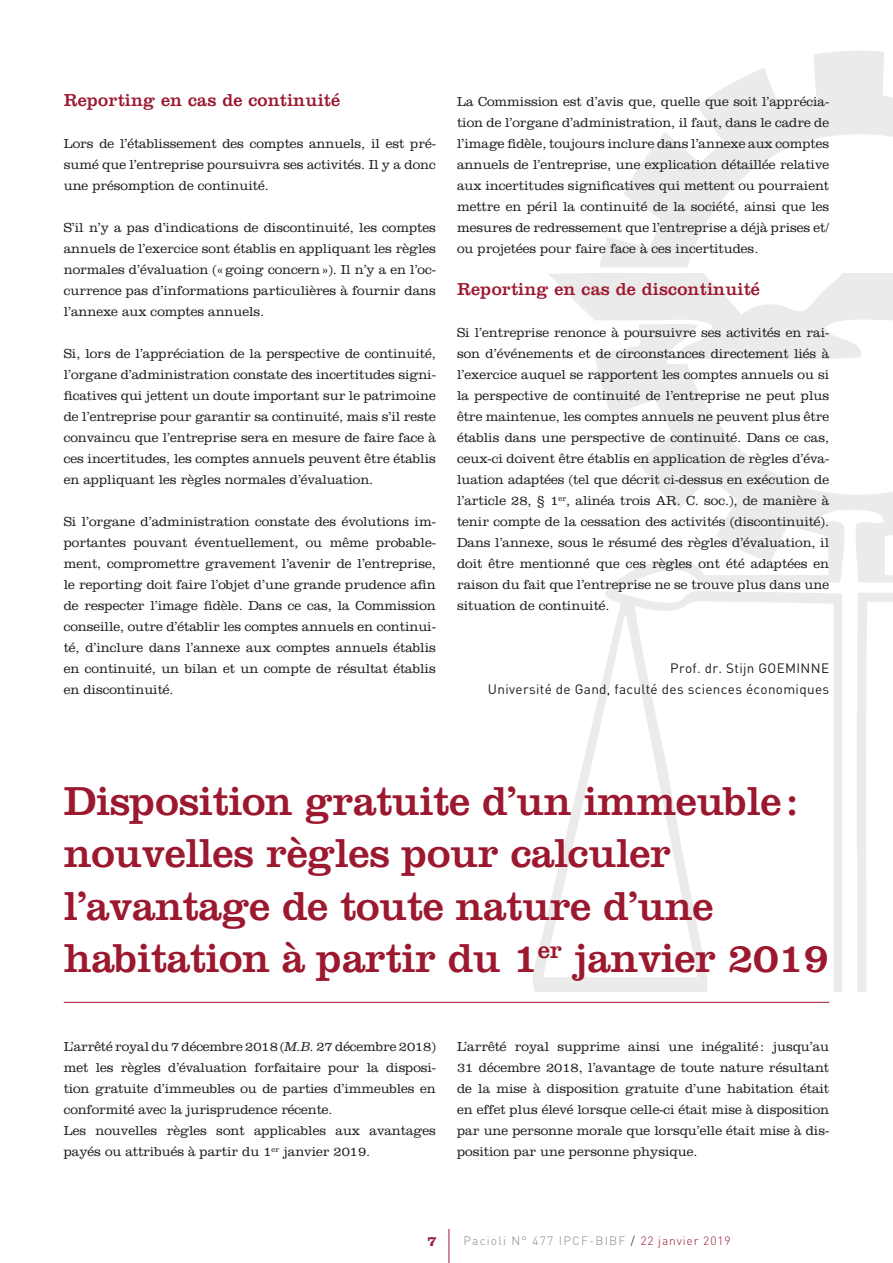
<style>
.page{position:relative;width:893px;height:1263px;background:#fff}
.page>*{position:absolute;margin:0;border:0;box-sizing:border-box;transform-origin:0 0}
.t1{font:42px/52.5px "Clarendon LT Std";letter-spacing:-.01em;color:#9c182f}
.t2{font:18px "Clarendon LT Std";letter-spacing:.01em;color:#9c182f}
.t3{font:700 14.85px "Clarendon LT Std";color:#9c182f}
.t4{font:300 13.5px/21px "Clarendon LT Std";letter-spacing:-.005em;color:#1d1d1b;text-align:justify}
.t5{font:13.5px/21px "DIN";letter-spacing:.025em;color:#1d1d1b;text-align:right}
.t6{font:300 12px "DIN";letter-spacing:.1em;color:#878787}
.s1{font-family:"Clarendon Std";font-style:italic}
.s2{color:#1d1d1b}
.s3{color:#9c182f}
</style>
<div class="page">
<svg style="left:533px;top:51px;width:360px;height:941px"></svg>
<hr style="left:449px;top:1229px;width:1px;height:34px;background:#9c182f">
<hr style="left:64px;top:1002px;width:765px;height:1px;background:#9c182f">
<h2 class="t2" style="left:64px;top:89px;width:278px">Reporting en cas de continuité</h2>
<p class="t4" style="left:64px;top:133px;width:374px">Lors de l’établissement des comptes annuels, il est pré&shy;sumé que l’entreprise poursuivra ses activités. Il y a donc une présomption de continuité.</p>
<p class="t4" style="left:64px;top:217px;width:374px">S’il n’y a pas d’indications de discontinuité, les comptes annuels de l’exercice sont établis en appliquant les règles normales d’évaluation («going concern»). Il n’y a en l’oc&shy;currence pas d’informations particulières à fournir dans l’annexe aux comptes annuels.</p>
<p class="t4" style="left:64px;top:343px;width:374px">Si, lors de l’appréciation de la perspective de continuité, l’organe d’administration constate des incertitudes signi&shy;ficatives qui jettent un doute important sur le patrimoine de l’entreprise pour garantir sa continuité, mais s’il reste convaincu que l’entreprise sera en mesure de faire face à ces incertitudes, les comptes annuels peuvent être établis en appliquant les règles normales d’évaluation.</p>
<p class="t4" style="left:64px;top:511px;width:374px">Si l’organe d’administration constate des évolutions im&shy;portantes pouvant éventuellement, ou même probable&shy;ment, compromettre gravement l’avenir de l’entreprise, le reporting doit faire l’objet d’une grande prudence afin de respecter l’image fidèle. Dans ce cas, la Commission conseille, outre d’établir les comptes annuels en continui&shy;té, d’inclure dans l’annexe aux comptes annuels établis en continuité, un bilan et un compte de résultat établis en discontinuité.</p>
<p class="t4" style="left:457px;top:91px;width:374px">La Commission est d’avis que, quelle que soit l’apprécia&shy;tion de l’organe d’administration, il faut, dans le cadre de l’image fidèle, toujours inclure dans l’annexe aux comptes annuels de l’entreprise, une explication détaillée relative aux incertitudes significatives qui mettent ou pourraient mettre en péril la continuité de la société, ainsi que les mesures de redressement que l’entreprise a déjà prises et/ ou projetées pour faire face à ces incertitudes.</p>
<h2 class="t2" style="left:457px;top:278px;width:304px">Reporting en cas de discontinuité</h2>
<p class="t4" style="left:457px;top:322px;width:374px">Si l’entreprise renonce à poursuivre ses activités en rai&shy;son d’événements et de circonstances directement liés à l’exercice auquel se rapportent les comptes annuels ou si la perspective de continuité de l’entreprise ne peut plus être maintenue, les comptes annuels ne peuvent plus être établis dans une perspective de continuité. Dans ce cas, ceux-ci doivent être établis en application de règles d’éva&shy;luation adaptées (tel que décrit ci-dessus en exécution de l’article 28, § 1<sup>er</sup>, alinéa trois AR. C. soc.), de manière à tenir compte de la cessation des activités (discontinuité).<br>Dans l’annexe, sous le résumé des règles d’évaluation, il doit être mentionné que ces règles ont été adaptées en raison du fait que l’entreprise ne se trouve plus dans une situation de continuité.</p>
<p class="t5" style="left:488px;top:657px;width:343px">Prof. dr. Stijn GOEMINNE<br>Université de Gand, faculté des sciences économiques</p>
<h1 class="t1" style="left:64px;top:774px;width:767px">Disposition gratuite d’un immeuble: nouvelles règles pour calculer l’avantage de toute nature d’une habitation à partir du 1<sup>er</sup> janvier 2019</h1>
<p class="t4" style="left:64px;top:1036px;width:374px;text-align:left">L’arrêté royal du 7 décembre 2018 (<span class="s1">M.B.</span> 27 décembre 2018) met les règles d’évaluation forfaitaire pour la disposi&shy;tion gratuite d’immeubles ou de parties d’immeubles en conformité avec la jurisprudence récente.<br>Les nouvelles règles sont applicables aux avantages payés ou attribués à partir du 1<sup>er</sup> janvier 2019.</p>
<p class="t4" style="left:457px;top:1036px;width:374px">L’arrêté royal supprime ainsi une inégalité: jusqu’au 31 décembre 2018, l’avantage de toute nature résultant de la mise à disposition gratuite d’une habitation était en effet plus élevé lorsque celle-ci était mise à disposition par une personne morale que lorsqu’elle était mise à dis&shy;position par une personne physique.</p>
<p class="t3" style="left:427px;top:1232px;width:11px">7</p>
<p class="t6" style="left:463px;top:1233px;width:269px">Pacioli N° 477 IPCF-BIBF <span class="s2">/</span> <span class="s3">22 janvier 2019</span></p>
</div>
